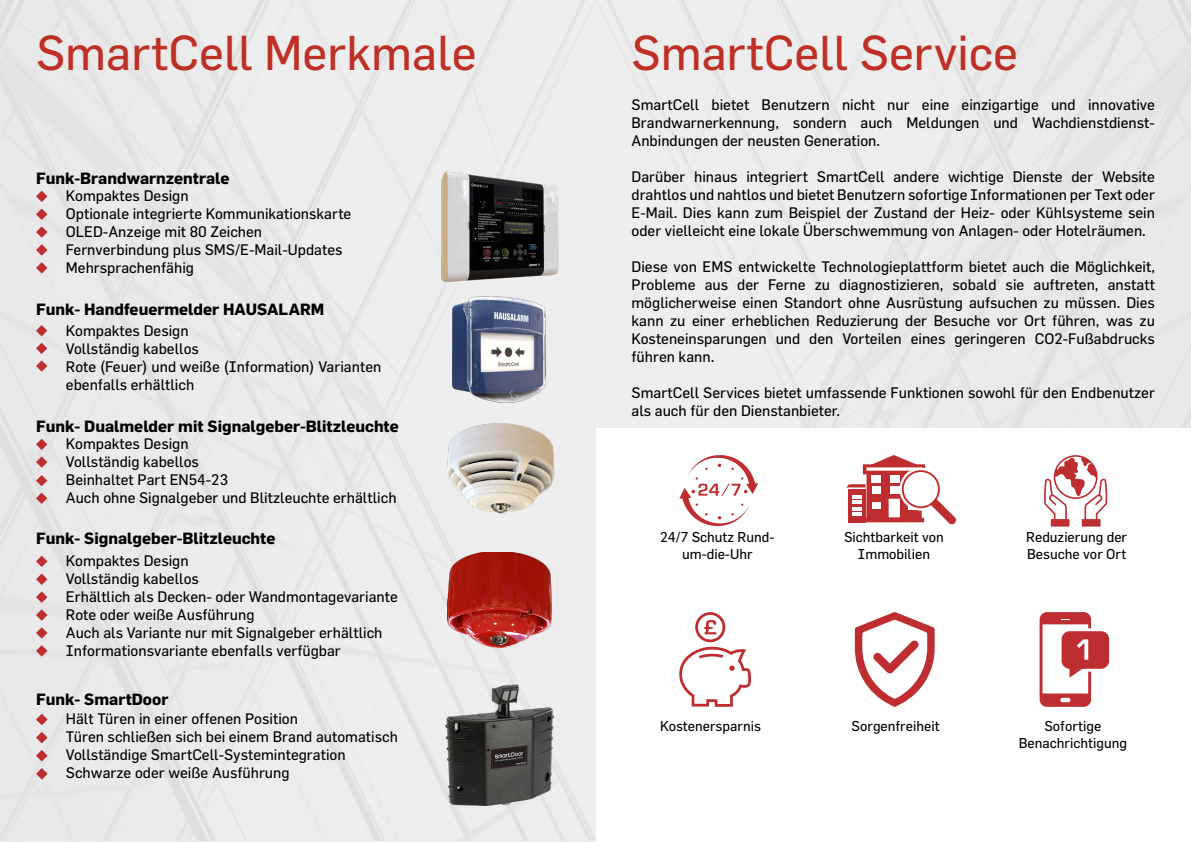
<style>
.page{position:relative;width:1191px;height:842px;background:#ededed}
.page>*{position:absolute;margin:0;border:0;box-sizing:border-box;transform-origin:0 0}
.t1{font:48px "Flama";color:#be2f25}
.t2{font:700 16px "Flama";color:#000}
.t3{font:15px/18px "Flama";color:#000}
.t4{font:14px/16.8px "Flama";color:#000;text-align:center}
</style>
<div class="page">
<div style="left:596px;top:429px;width:595px;height:413px;background:#fff"></div>
<svg style="left:36px;top:191px;width:11px;height:11px"></svg>
<svg style="left:36px;top:209px;width:11px;height:11px"></svg>
<svg style="left:36px;top:226px;width:11px;height:12px"></svg>
<svg style="left:36px;top:244px;width:11px;height:12px"></svg>
<svg style="left:36px;top:262px;width:11px;height:12px"></svg>
<svg style="left:36px;top:325px;width:11px;height:11px"></svg>
<svg style="left:36px;top:343px;width:11px;height:11px"></svg>
<svg style="left:36px;top:360px;width:11px;height:12px"></svg>
<svg style="left:36px;top:439px;width:11px;height:11px"></svg>
<svg style="left:36px;top:456px;width:11px;height:12px"></svg>
<svg style="left:36px;top:475px;width:11px;height:11px"></svg>
<svg style="left:36px;top:493px;width:11px;height:11px"></svg>
<svg style="left:36px;top:556px;width:11px;height:11px"></svg>
<svg style="left:36px;top:573px;width:11px;height:12px"></svg>
<svg style="left:36px;top:591px;width:11px;height:12px"></svg>
<svg style="left:36px;top:609px;width:11px;height:12px"></svg>
<svg style="left:36px;top:627px;width:11px;height:12px"></svg>
<svg style="left:36px;top:645px;width:11px;height:12px"></svg>
<svg style="left:36px;top:714px;width:12px;height:11px"></svg>
<svg style="left:36px;top:732px;width:12px;height:11px"></svg>
<svg style="left:36px;top:750px;width:12px;height:11px"></svg>
<svg style="left:36px;top:768px;width:12px;height:12px"></svg>
<svg style="left:679px;top:455px;width:79px;height:71px"></svg>
<svg style="left:846px;top:455px;width:110px;height:69px"></svg>
<svg style="left:1044px;top:455px;width:63px;height:72px"></svg>
<svg style="left:679px;top:612px;width:72px;height:95px"></svg>
<svg style="left:855px;top:612px;width:79px;height:95px"></svg>
<svg style="left:1039px;top:612px;width:71px;height:95px"></svg>
<img style="left:441px;top:171px;width:117px;height:109px">
<img style="left:447px;top:423px;width:108px;height:91px">
<img style="left:448px;top:553px;width:103px;height:94px">
<img style="left:445px;top:685px;width:109px;height:120px">
<img style="left:432px;top:280px;width:114px;height:123px">
<h1 class="t1" style="left:36px;top:24px;width:442px">SmartCell Merkmale</h1>
<p class="t2" style="left:36px;top:168px;width:195px">Funk-Brandwarnzentrale</p>
<p class="t3" style="left:66px;top:187px;width:287px">Kompaktes Design<br>Optionale integrierte Kommunikationskarte<br>OLED-Anzeige mit 80 Zeichen<br>Fernverbindung plus SMS/E-Mail-Updates<br>Mehrsprachenfähig</p>
<p class="t2" style="left:36px;top:299px;width:290px">Funk- Handfeuermelder HAUSALARM</p>
<p class="t3" style="left:66px;top:321px;width:317px">Kompaktes Design<br>Vollständig kabellos<br>Rote (Feuer) und weiße (Information) Varianten ebenfalls erhältlich</p>
<p class="t2" style="left:36px;top:416px;width:364px">Funk- Dualmelder mit Signalgeber-Blitzleuchte</p>
<p class="t3" style="left:66px;top:435px;width:332px">Kompaktes Design<br>Vollständig kabellos<br>Beinhaltet Part EN54-23<br>Auch ohne Signalgeber und Blitzleuchte erhältlich</p>
<p class="t2" style="left:36px;top:528px;width:241px">Funk- Signalgeber-Blitzleuchte</p>
<p class="t3" style="left:66px;top:552px;width:333px">Kompaktes Design<br>Vollständig kabellos<br>Erhältlich als Decken- oder Wandmontagevariante Rote oder weiße Ausführung<br>Auch als Variante nur mit Signalgeber erhältlich Informationsvariante ebenfalls verfügbar</p>
<p class="t2" style="left:36px;top:689px;width:134px">Funk- SmartDoor</p>
<p class="t3" style="left:66px;top:710px;width:333px">Hält Türen in einer offenen Position<br>Türen schließen sich bei einem Brand automatisch Vollständige SmartCell-Systemintegration Schwarze oder weiße Ausführung</p>
<h1 class="t1" style="left:631px;top:24px;width:388px">SmartCell Service</h1>
<p class="t3" style="left:631px;top:95px;width:525px;text-align:justify">SmartCell bietet Benutzern nicht nur eine einzigartige und innovative Brandwarnerkennung, sondern auch Meldungen und Wachdienstdienst-Anbindungen der neusten Generation.</p>
<p class="t3" style="left:631px;top:167px;width:525px;text-align:justify">Darüber hinaus integriert SmartCell andere wichtige Dienste der Website drahtlos und nahtlos und bietet Benutzern sofortige Informationen per Text oder E-Mail. Dies kann zum Beispiel der Zustand der Heiz- oder Kühlsysteme sein oder vielleicht eine lokale Überschwemmung von Anlagen- oder Hotelräumen.</p>
<p class="t3" style="left:631px;top:257px;width:525px;text-align:justify">Diese von EMS entwickelte Technologieplattform bietet auch die Möglichkeit, Probleme aus der Ferne zu diagnostizieren, sobald sie auftreten, anstatt möglicherweise einen Standort ohne Ausrüstung aufsuchen zu müssen. Dies kann zu einer erheblichen Reduzierung der Besuche vor Ort führen, was zu Kosteneinsparungen und den Vorteilen eines geringeren CO2-Fußabdrucks führen kann.</p>
<p class="t3" style="left:631px;top:383px;width:525px">SmartCell Services bietet umfassende Funktionen sowohl für den Endbenutzer als auch für den Dienstanbieter.</p>
<p class="t4" style="left:660px;top:528px;width:116px">24/7 Schutz Rund&shy;um-die-Uhr</p>
<p class="t4" style="left:844px;top:528px;width:101px">Sichtbarkeit von<br>Immobilien</p>
<p class="t4" style="left:1026px;top:528px;width:102px;text-align:left">Reduzierung der<br>Besuche vor Ort</p>
<p class="t4" style="left:660px;top:717px;width:102px">Kostenersparnis</p>
<p class="t4" style="left:851px;top:717px;width:90px">Sorgenfreiheit</p>
<p class="t4" style="left:1018px;top:717px;width:110px">Sofortige<br>Benachrichtigung</p>
</div>
